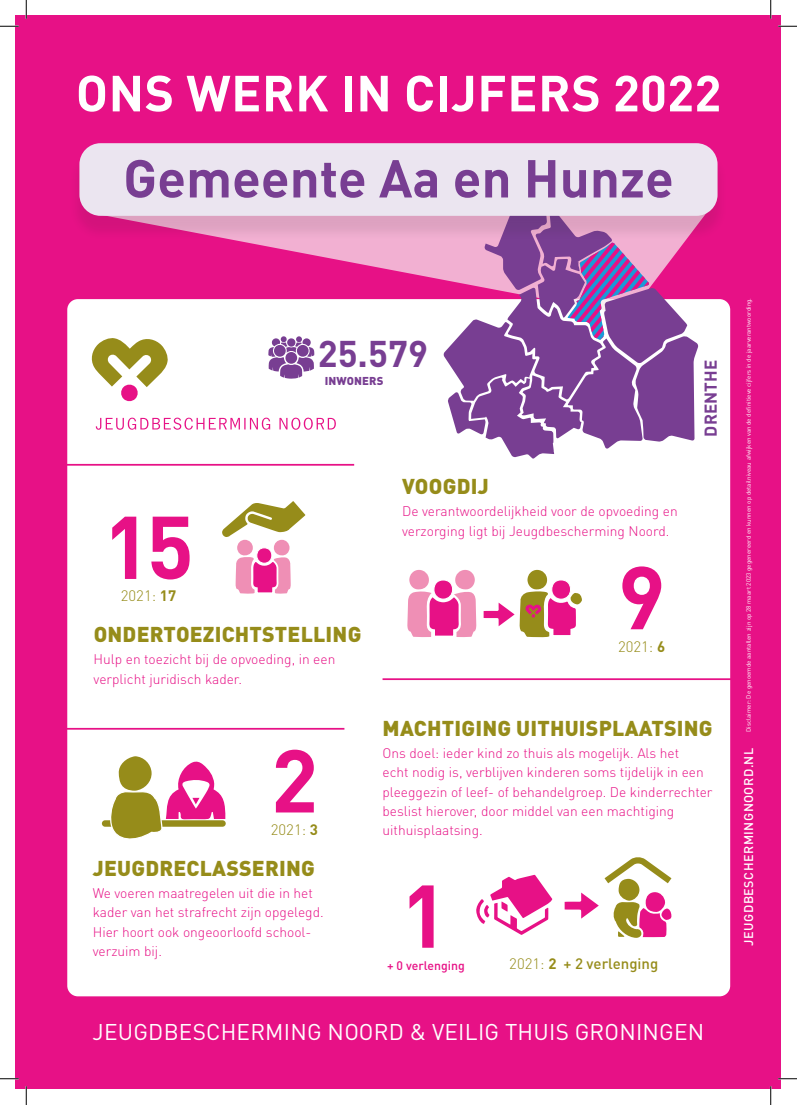
<style>
.page{position:relative;width:797px;height:1105px;background:#fff}
.page>*{position:absolute;margin:0;border:0;box-sizing:border-box;transform-origin:0 0}
.t1{font:700 87.5px "DINOT";color:#e71186}
.t2{font:700 52.5px "DINOT";color:#783e92}
.t3{font:700 50px "DINOT";letter-spacing:.01em;color:#fff}
.t4{font:700 36.75px "DINOT";color:#783e92}
.t5{font:22.5px "DINOT";letter-spacing:.01em;color:#fff}
.t6{font:900 21.25px "DINOT";letter-spacing:.01em;color:#968c1a}
.t7{font:700 17px "DINOT";letter-spacing:.01em;color:#783e92}
.t8{font:300 15px "DINOT";color:#968c1a}
.t9{font:500 15px "DINOT";color:#968c1a}
.t10{font:300 13.75px/19.4px "DINOT";color:#e71186}
.t11{font:500 12.5px "DINOT";letter-spacing:.04em;color:#fff}
.t12{font:500 12.25px "DINOT";color:#e71186}
.t13{font:900 11.38px "DINOT";letter-spacing:.01em;color:#783e92}
.t14{font:6.25px "DINOT";color:#fff}
.s1{font-weight:700}
.s2{font-weight:300}
</style>
<div class="page">
<div style="left:16px;top:16px;width:765px;height:1073px;background:#e71186"></div>
<div style="left:67px;top:299px;width:663px;height:697px;background:#fff;border-radius:11px"></div>
<hr style="left:56px;top:728px;width:288px;height:2px;background:#e71186">
<hr style="left:46px;top:464px;width:308px;height:2px;background:#e71186">
<svg style="left:483px;top:570px;width:99px;height:68px"></svg>
<svg style="left:407px;top:569px;width:69px;height:68px"></svg>
<svg style="left:222px;top:501px;width:83px;height:93px"></svg>
<div style="left:102px;top:820px;width:124px;height:7px;background:#968c1a;border-radius:3px"></div>
<svg style="left:109px;top:756px;width:116px;height:83px"></svg>
<svg style="left:476px;top:875px;width:76px;height:60px"></svg>
<svg style="left:564px;top:857px;width:108px;height:81px"></svg>
<hr style="left:382px;top:678px;width:358px;height:2px;background:#e71186">
<svg style="left:279px;top:417px;width:57px;height:13px"></svg>
<svg style="left:96px;top:417px;width:174px;height:13px"></svg>
<svg style="left:91px;top:338px;width:77px;height:64px"></svg>
<svg style="left:268px;top:336px;width:46px;height:43px"></svg>
<svg style="left:99px;top:241px;width:608px;height:59px"></svg>
<svg style="left:443px;top:241px;width:255px;height:218px"></svg>
<div style="left:69px;top:147px;width:659px;height:94px;background:#231f20;opacity:.1"></div>
<div style="left:79px;top:143px;width:638px;height:73px;background:#ebe5f0;border-radius:21px"></div>
<svg style="left:0;top:25px;width:19px;height:2px"></svg>
<svg style="left:778px;top:25px;width:19px;height:2px"></svg>
<svg style="left:0;top:1078px;width:19px;height:1px"></svg>
<svg style="left:778px;top:1078px;width:19px;height:1px"></svg>
<svg style="left:25px;top:0;width:2px;height:19px"></svg>
<svg style="left:25px;top:1086px;width:2px;height:19px"></svg>
<svg style="left:770px;top:0;width:1px;height:19px"></svg>
<svg style="left:770px;top:1086px;width:1px;height:19px"></svg>
<p class="t3" style="left:76px;top:61px;width:647px">ONS WERK IN CIJFERS 2022</p>
<p class="t2" style="left:123px;top:144px;width:552px">Gemeente Aa en Hunze</p>
<p class="t4" style="left:318px;top:330px;width:112px">25.579</p>
<p class="t13" style="left:325px;top:373px;width:60px">INWONERS</p>
<p class="t1" style="left:103px;top:490px;width:92px">15</p>
<p class="t8" style="left:121px;top:587px;width:57px">2021: <span class="s1">17</span></p>
<h3 class="t6" style="left:94px;top:620px;width:269px">ONDERTOEZICHTSTELLING</h3>
<p class="t10" style="left:94px;top:649px;width:243px">Hulp en toezicht bij de opvoeding, in een verplicht juridisch kader.</p>
<h3 class="t6" style="left:402px;top:473px;width:88px">VOOGDIJ</h3>
<p class="t10" style="left:402px;top:501px;width:277px">De verantwoordelijkheid voor de opvoeding en verzorging ligt bij Jeugdbescherming Noord.</p>
<p class="t1" style="left:618px;top:540px;width:49px">9</p>
<p class="t8" style="left:618px;top:637px;width:49px">2021: <span class="s1">6</span></p>
<p class="t7" style="left:699px;top:437px;width:79px;rotate:-90deg">DRENTHE</p>
<p class="t1" style="left:271px;top:724px;width:49px">2</p>
<p class="t8" style="left:271px;top:820px;width:49px">2021: <span class="s1">3</span></p>
<h3 class="t6" style="left:93px;top:854px;width:223px">JEUGDRECLASSERING</h3>
<p class="t10" style="left:93px;top:883px;width:232px">We voeren maatregelen uit die in het kader van het strafrecht zijn opgelegd.<br>Hier hoort ook ongeoorloofd school&shy;verzuim bij.</p>
<h3 class="t6" style="left:382px;top:714px;width:331px">MACHTIGING UITHUISPLAATSING</h3>
<p class="t10" style="left:382px;top:743px;width:331px">Ons doel: ieder kind zo thuis als mogelijk. Als het<br>echt nodig is, verblijven kinderen soms tijdelijk in een pleeggezin of leef- of behandelgroep. De kinderrechter beslist hierover, door middel van een machtiging uithuisplaatsing.</p>
<p class="t1" style="left:400px;top:859px;width:49px">1</p>
<p class="t12" style="left:387px;top:958px;width:79px">+ 0 verlenging</p>
<p class="t9" style="left:509px;top:954px;width:150px"><span class="s2">2021:</span> <span class="s1">2</span> + 2 verlenging</p>
<h3 class="t5" style="left:93px;top:1018px;width:613px">JEUGDBESCHERMING NOORD &amp; VEILIG THUIS GRONINGEN</h3>
<p class="t14" style="left:744px;top:732px;width:435px;rotate:-90deg">Disclaimer: De genoemde aantallen zijn op 28 maart 2023 gegenereerd en kunnen op detailniveau afwijken van de definitieve cijfers in de jaarverantwoording.</p>
<p class="t11" style="left:740px;top:946px;width:199px;rotate:-90deg">JEUGDBESCHERMINGNOORD.NL</p>
</div>
